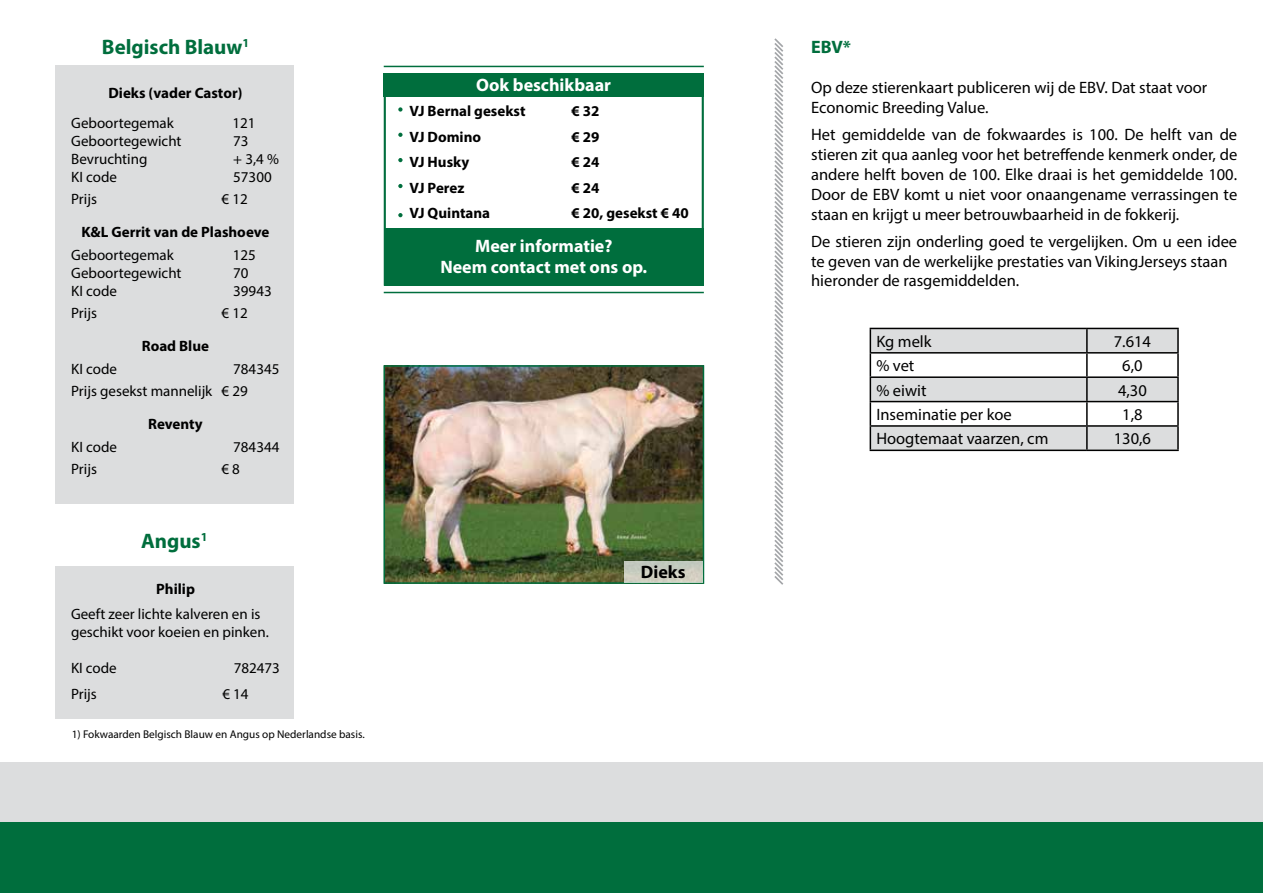
<style>
.page{position:relative;width:1263px;height:893px;background:#fff}
.page>*{position:absolute;margin:0;border:0;box-sizing:border-box;transform-origin:0 0}
.t1{font:700 21px "Myriad Pro";color:#006e3d}
.t2{font:700 18px/21.6px "Myriad Pro";color:#fff;text-align:center}
.t3{font:700 18px "Myriad Pro";color:#000}
.t4{font:700 18px "Myriad Pro";color:#006e3d}
.t5{font:16.5px/19.8px "Myriad Pro";color:#000}
.t6{font:15px/22.5px "Myriad Pro";color:#000}
.t7{font:700 15px "Myriad Pro";color:#000}
.t8{font:11.25px "Myriad Pro";color:#000}
</style>
<div class="page">
<div style="left:0;top:762px;width:1263px;height:77px;background:#dcddde"></div>
<div style="left:0;top:822px;width:1263px;height:71px;background:#006e3d"></div>
<svg style="left:774px;top:38px;width:10px;height:547px"></svg>
<img style="left:386px;top:368px;width:315px;height:213px">
<div style="left:383px;top:365px;width:321px;height:219px;border:2px solid #006e3d"></div>
<svg style="left:624px;top:561px;width:79px;height:21px;background:#caccbf"></svg>
<svg style="left:398px;top:133px;width:5px;height:4px"></svg>
<svg style="left:398px;top:184px;width:5px;height:4px"></svg>
<svg style="left:398px;top:107px;width:5px;height:5px"></svg>
<svg style="left:398px;top:213px;width:5px;height:4px"></svg>
<svg style="left:398px;top:158px;width:5px;height:4px"></svg>
<hr style="left:384px;top:292px;width:320px;height:1px;background:#006e3d">
<div style="left:384px;top:73px;width:320px;height:23px;background:#006e3d"></div>
<div style="left:385px;top:228px;width:319px;height:58px;background:#006e3d"></div>
<hr style="left:384px;top:66px;width:320px;height:1px;background:#006e3d">
<hr style="left:1087px;top:328px;width:92px;height:1px;background:#000">
<hr style="left:1177px;top:329px;width:2px;height:23px;background:#000">
<hr style="left:1087px;top:352px;width:92px;height:2px;background:#000">
<hr style="left:1177px;top:354px;width:2px;height:22px;background:#000">
<hr style="left:1087px;top:376px;width:92px;height:2px;background:#000">
<hr style="left:1177px;top:378px;width:2px;height:23px;background:#000">
<hr style="left:1087px;top:401px;width:92px;height:1px;background:#000">
<hr style="left:1177px;top:402px;width:2px;height:23px;background:#000">
<svg style="left:870px;top:328px;width:308px;height:122px"></svg>
<hr style="left:1087px;top:425px;width:92px;height:2px;background:#000">
<hr style="left:1086px;top:427px;width:2px;height:23px;background:#000">
<hr style="left:1177px;top:427px;width:2px;height:23px;background:#000">
<hr style="left:870px;top:450px;width:217px;height:1px;background:#000">
<hr style="left:1087px;top:450px;width:92px;height:1px;background:#000">
<div style="left:55px;top:66px;width:238px;height:438px;background:#dcddde"></div>
<div style="left:55px;top:566px;width:238px;height:152px;background:#dcddde"></div>
<p class="t1" style="left:102px;top:33px;width:149px">Belgisch Blauw<sup>1</sup></p>
<p class="t7" style="left:108px;top:83px;width:135px">Dieks (vader Castor)</p>
<p class="t6" style="left:71px;top:111px;width:104px">Geboortegemak</p>
<p class="t6" style="left:233px;top:111px;width:25px">121</p>
<p class="t6" style="left:71px;top:129px;width:112px">Geboortegewicht</p>
<p class="t6" style="left:233px;top:129px;width:17px">73</p>
<p class="t6" style="left:71px;top:147px;width:78px">Bevruchting</p>
<p class="t6" style="left:233px;top:147px;width:47px">+ 3,4 %</p>
<p class="t6" style="left:71px;top:165px;width:47px">KI code</p>
<p class="t6" style="left:233px;top:165px;width:40px">57300</p>
<p class="t6" style="left:71px;top:188px;width:27px">Prijs</p>
<p class="t6" style="left:221px;top:188px;width:28px">€ 12</p>
<p class="t7" style="left:81px;top:222px;width:190px">K&amp;L Gerrit van de Plashoeve</p>
<p class="t6" style="left:71px;top:243px;width:104px">Geboortegemak</p>
<p class="t6" style="left:233px;top:243px;width:25px">125</p>
<p class="t6" style="left:71px;top:261px;width:112px">Geboortegewicht</p>
<p class="t6" style="left:233px;top:261px;width:17px">70</p>
<p class="t6" style="left:71px;top:279px;width:47px">KI code</p>
<p class="t6" style="left:233px;top:279px;width:40px">39943</p>
<p class="t6" style="left:71px;top:302px;width:27px">Prijs</p>
<p class="t6" style="left:222px;top:302px;width:28px">€ 12</p>
<p class="t7" style="left:142px;top:336px;width:69px">Road Blue</p>
<p class="t6" style="left:71px;top:357px;width:47px">KI code</p>
<p class="t6" style="left:71px;top:357px;width:210px;text-indent:162px">784345<br>Prijs gesekst mannelijk € 29</p>
<p class="t7" style="left:148px;top:414px;width:56px">Reventy</p>
<p class="t6" style="left:71px;top:435px;width:47px">KI code</p>
<p class="t6" style="left:233px;top:435px;width:48px">784344</p>
<p class="t6" style="left:71px;top:458px;width:27px">Prijs</p>
<p class="t6" style="left:221px;top:458px;width:20px">€ 8</p>
<p class="t1" style="left:141px;top:527px;width:68px">Angus<sup>1</sup></p>
<p class="t7" style="left:156px;top:579px;width:40px">Philip</p>
<p class="t6" style="left:71px;top:605px;width:199px;line-height:18px">Geeft zeer lichte kalveren en is geschikt voor koeien en pinken.</p>
<p class="t6" style="left:71px;top:656px;width:47px">KI code</p>
<p class="t6" style="left:234px;top:656px;width:48px">782473</p>
<p class="t6" style="left:71px;top:682px;width:27px">Prijs</p>
<p class="t6" style="left:222px;top:682px;width:28px">€ 14</p>
<p class="t8" style="left:72px;top:727px;width:294px">1) Fokwaarden Belgisch Blauw en Angus op Nederlandse basis.</p>
<p class="t2" style="left:476px;top:74px;width:136px">Ook beschikbaar</p>
<p class="t7" style="left:409px;top:101px;width:118px">VJ Bernal gesekst</p>
<p class="t7" style="left:571px;top:101px;width:30px">€ 32</p>
<p class="t7" style="left:409px;top:127px;width:73px">VJ Domino</p>
<p class="t7" style="left:571px;top:127px;width:30px">€ 29</p>
<p class="t7" style="left:409px;top:152px;width:61px">VJ Husky</p>
<p class="t7" style="left:571px;top:152px;width:30px">€ 24</p>
<p class="t7" style="left:409px;top:178px;width:56px">VJ Perez</p>
<p class="t7" style="left:571px;top:178px;width:30px">€ 24</p>
<p class="t7" style="left:409px;top:203px;width:82px">VJ Quintana</p>
<p class="t7" style="left:571px;top:203px;width:119px">€ 20, gesekst € 40</p>
<p class="t2" style="left:440px;top:234px;width:208px">Meer informatie?<br>Neem contact met ons op.</p>
<p class="t3" style="left:641px;top:560px;width:46px">Dieks</p>
<p class="t4" style="left:811px;top:36px;width:41px">EBV*</p>
<p class="t5" style="left:811px;top:78px;width:398px">Op deze stierenkaart publiceren wij de EBV. Dat staat voor<br>Economic Breeding Value.</p>
<p class="t5" style="left:811px;top:125px;width:428px;text-align:justify">Het gemiddelde van de fokwaardes is 100. De helft van de stieren zit qua aanleg voor het betreffende kenmerk onder, de andere helft boven de 100. Elke draai is het gemiddelde 100.<br>Door de EBV komt u niet voor onaangename verrassingen te staan en krijgt u meer betrouwbaarheid in de fokkerij.</p>
<p class="t5" style="left:811px;top:231px;width:428px">De stieren zijn onderling goed te vergelijken. Om u een idee te geven van de werkelijke prestaties van VikingJerseys staan hieronder de rasgemiddelden.</p>
<p class="t5" style="left:876px;top:331px;width:57px">Kg melk</p>
<p class="t5" style="left:1114px;top:331px;width:39px">7.614</p>
<p class="t5" style="left:876px;top:355px;width:40px">% vet</p>
<p class="t5" style="left:1122px;top:355px;width:22px">6,0</p>
<p class="t5" style="left:876px;top:380px;width:52px">% eiwit</p>
<p class="t5" style="left:1118px;top:380px;width:30px">4,30</p>
<p class="t5" style="left:876px;top:404px;width:137px">Inseminatie per koe</p>
<p class="t5" style="left:1122px;top:404px;width:22px">1,8</p>
<p class="t5" style="left:876px;top:429px;width:174px">Hoogtemaat vaarzen, cm</p>
<p class="t5" style="left:1114px;top:429px;width:39px">130,6</p>
</div>
